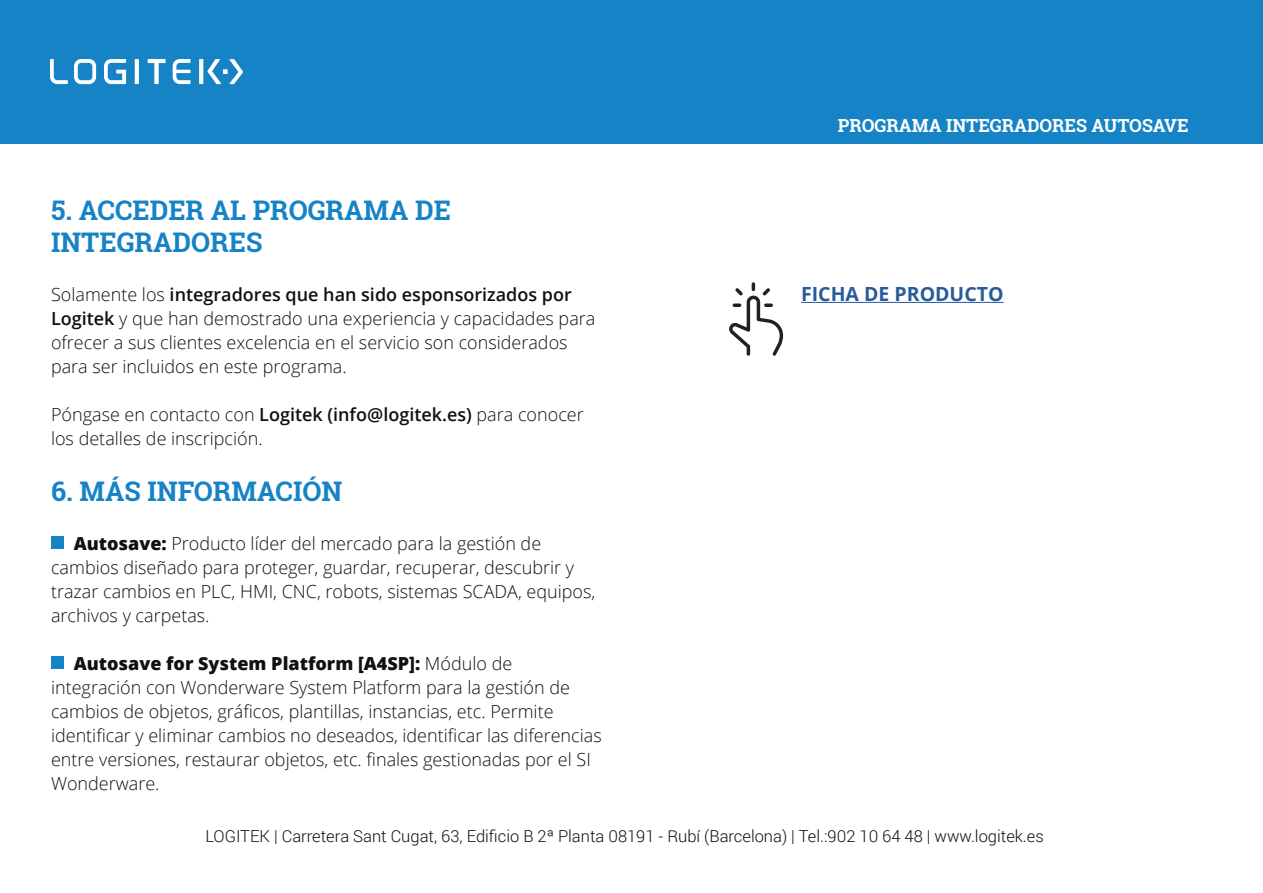
<style>
.page{position:relative;width:1263px;height:893px;background:#fff}
.page>*{position:absolute;margin:0;border:0;box-sizing:border-box;transform-origin:0 0}
.t1{font:700 27px/31.5px "Roboto Slab";color:#1683c6}
.t2{font:700 19.5px "Open Sans";color:#275b9b}
.t3{font:300 18px/24px "Open Sans";color:#111010}
.t4{font:700 18px "Roboto Slab";color:#fff}
.t5{font:300 16.5px "Roboto";color:#111010}
.s1{font-weight:600}
.s2{font-weight:800}
</style>
<div class="page">
<div style="left:51px;top:536px;width:12px;height:12px;background:#1683c6"></div>
<div style="left:51px;top:656px;width:12px;height:12px;background:#1683c6"></div>
<div style="left:0;top:0;width:1263px;height:143px;background:#1683c6"></div>
<svg style="left:50px;top:59px;width:193px;height:26px"></svg>
<hr style="left:801px;top:302px;width:202px;height:1px;background:#275b9b">
<svg style="left:729px;top:282px;width:54px;height:74px"></svg>
<p class="t4" style="left:838px;top:113px;width:352px">PROGRAMA INTEGRADORES AUTOSAVE</p>
<h1 class="t1" style="left:51px;top:195px;width:401px">5. ACCEDER AL PROGRAMA DE<br>INTEGRADORES</h1>
<p class="t3" style="left:51px;top:282px;width:546px">Solamente los <span class="s1">integradores que han sido esponsorizados por Logitek</span> y que han demostrado una experiencia y capacidades para ofrecer a sus clientes excelencia en el servicio son considerados para ser incluidos en este programa.</p>
<p class="t3" style="left:51px;top:402px;width:534px">Póngase en contacto con <span class="s1">Logitek (info@logitek.es)</span> para conocer los detalles de inscripción.</p>
<h1 class="t1" style="left:51px;top:475px;width:293px">6. MÁS INFORMACIÓN</h1>
<p class="t3" style="left:51px;top:531px;width:546px;text-indent:23px"><span class="s2">Autosave:</span> Producto líder del mercado para la gestión de cambios diseñado para proteger, guardar, recuperar, descubrir y trazar cambios en PLC, HMI, CNC, robots, sistemas SCADA, equipos, archivos y carpetas.</p>
<p class="t3" style="left:51px;top:651px;width:552px;text-indent:23px"><span class="s2">Autosave for System Platform [A4SP]:</span> Módulo de integración con Wonderware System Platform para la gestión de cambios de objetos, gráficos, plantillas, instancias, etc. Permite identificar y eliminar cambios no deseados, identificar las diferencias entre versiones, restaurar objetos, etc. finales gestionadas por el SI Wonderware.</p>
<p class="t5" style="left:205px;top:825px;width:840px">LOGITEK | Carretera Sant Cugat, 63, Edificio B 2ª Planta 08191 - Rubí (Barcelona) | Tel.:902 10 64 48 | www.logitek.es</p>
<p class="t2" style="left:801px;top:280px;width:204px">FICHA DE PRODUCTO</p>
</div>
